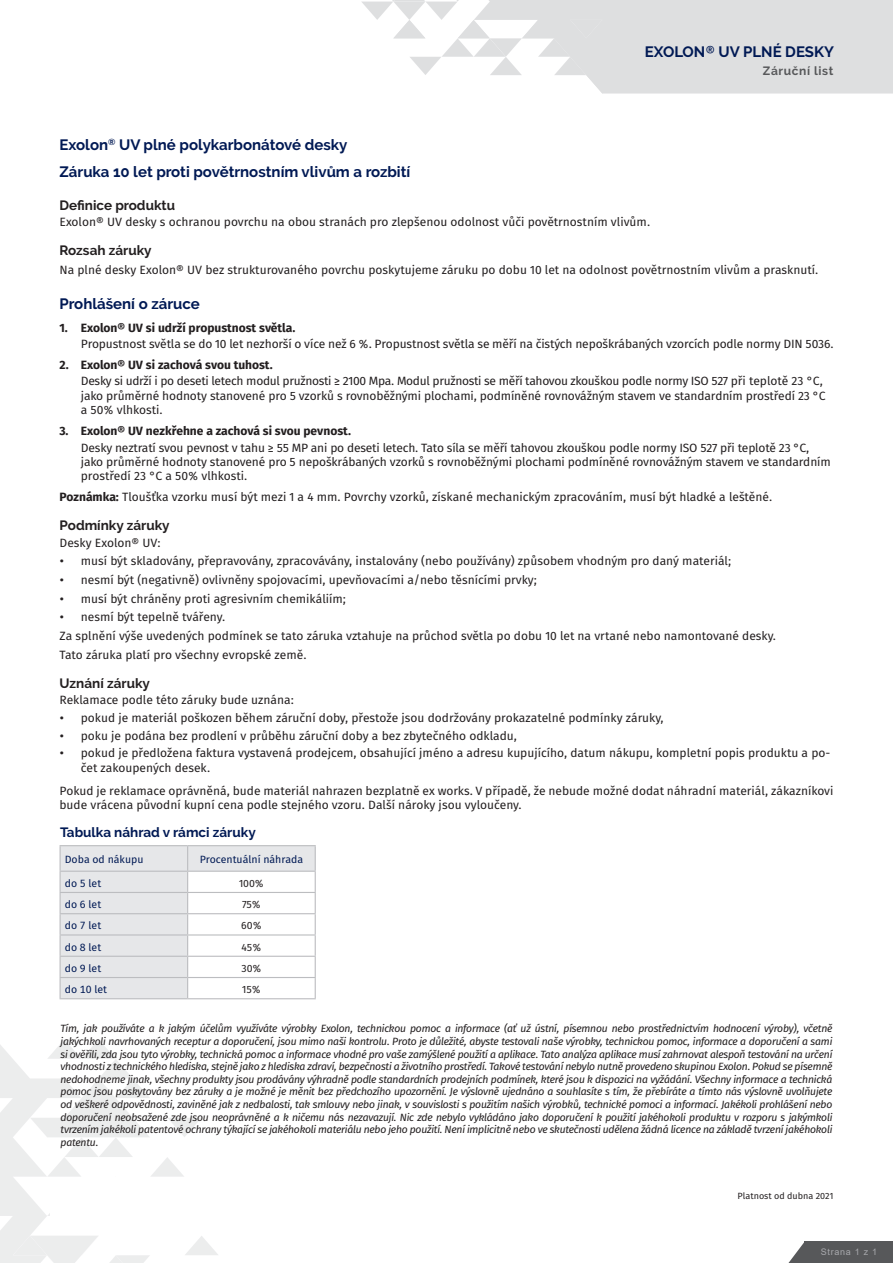
<style>
.page{position:relative;width:893px;height:1263px;background:#fff}
.page>*{position:absolute;margin:0;border:0;box-sizing:border-box;transform-origin:0 0}
.Podnázev_dokumentu{font:700 15px "Raleway";color:#001954}
.Nazev_dokumentu{font:700 15px "Raleway";color:#001954}
.Nadpis_záruční_list{font:700 15px "Raleway";color:#001954}
.Podnadpis_Záruční_list{font:700 13.5px "Raleway";color:#231f20}
.Nadpis_nad_tabulkou_plexi{font:700 13.5px "Raleway";color:#001954}
.text_pod_čísly{font:12px/14.4px "Fira Sans OT";letter-spacing:-.01em;color:#231f20}
.Text_podnadpisu{font:12px "Fira Sans OT";color:#231f20}
.Odstavec_9_mez__před{font:12px/14.4px "Fira Sans OT";color:#231f20}
.Odrážky_podnadpisu{font:12px "Fira Sans OT";color:#231f20}
.t1{font:700 12px "Fira Sans OT";color:#231f20}
.Simulace{font:12px "Fira Sans OT";color:#231f20}
.t2{font:700 12px "Raleway";letter-spacing:.05em;color:#57585a}
.Tato_záruka{font:italic 10.5px/12.6px "Fira Sans OT";letter-spacing:-.025em;color:#231f20;text-align:justify}
.Vlastnosti_výčet{font:10.5px "Fira Sans OT";color:#001954}
.tabulka_plexi{font:10.5px "Fira Sans OT";color:#231f20}
.t3{font:9px "Fira Sans OT";color:#231f20}
.t4{font:9px "Arial";letter-spacing:.08em;color:#a8a9ad}
.s1{font-family:"Fira Sans OT";font-weight:400}
.s2{font-weight:700}
</style>
<div class="page">
<svg style="left:362px;top:0;width:531px;height:94px"></svg>
<svg style="left:788px;top:1241px;width:17px;height:22px"></svg>
<svg style="left:0;top:1040px;width:218px;height:223px"></svg>
<div style="left:805px;top:1241px;width:88px;height:22px;background:#57585a"></div>
<hr style="left:60px;top:845px;width:128px;height:1px;background:#bcbdc0">
<svg style="left:60px;top:846px;width:256px;height:153px"></svg>
<hr style="left:188px;top:845px;width:128px;height:1px;background:#bcbdc0">
<hr style="left:60px;top:871px;width:128px;height:1px;background:#bcbdc0">
<hr style="left:188px;top:871px;width:128px;height:1px;background:#bcbdc0">
<div style="left:50px;top:1178px;width:670px;height:57px;background:#fff"></div>
<h1 class="Podnázev_dokumentu" style="left:645px;top:43px;width:191px">EXOLON<span class="s1">®</span> UV PLNÉ DESKY</h1>
<p class="t2" style="left:763px;top:64px;width:72px">Záruční list</p>
<p class="Nazev_dokumentu" style="left:60px;top:136px;width:289px">Exolon<sup>®</sup> UV plné polykarbonátové desky</p>
<p class="Podnázev_dokumentu" style="left:60px;top:163px;width:352px">Záruka 10 let proti povětrnostním vlivům a rozbití</p>
<p class="Podnadpis_Záruční_list" style="left:60px;top:197px;width:117px">Definice produktu</p>
<p class="Text_podnadpisu" style="left:60px;top:214px;width:592px">Exolon® UV desky s ochranou povrchu na obou stranách pro zlepšenou odolnost vůči povětrnostním vlivům.</p>
<p class="Podnadpis_Záruční_list" style="left:60px;top:243px;width:94px">Rozsah záruky</p>
<p class="Text_podnadpisu" style="left:60px;top:261px;width:760px">Na plné desky Exolon® UV bez strukturovaného povrchu poskytujeme záruku po dobu 10 let na odolnost povětrnostním vlivům a prasknutí.</p>
<p class="Nadpis_záruční_list" style="left:60px;top:295px;width:142px">Prohlášení o záruce</p>
<p class="t1" style="left:60px;top:319px;width:237px">1. Exolon® UV si udrží propustnost světla.</p>
<p class="text_pod_čísly" style="left:81px;top:338px;width:754px">Propustnost světla se do 10 let nezhorší o více než 6 %. Propustnost světla se měří na čistých nepoškrábaných vzorcích podle normy DIN 5036.</p>
<p class="t1" style="left:60px;top:356px;width:215px">2. Exolon® UV si zachová svou tuhost.</p>
<p class="text_pod_čísly" style="left:81px;top:375px;width:746px">Desky si udrží i po deseti letech modul pružnosti ≥ 2100 Mpa. Modul pružnosti se měří tahovou zkouškou podle normy ISO 527 při teplotě 23 °C, jako průměrné hodnoty stanovené pro 5 vzorků s rovnoběžnými plochami, podmíněné rovnovážným stavem ve standardním prostředí 23 °C a 50% vlhkosti.</p>
<p class="t1" style="left:60px;top:422px;width:293px">3. Exolon® UV nezkřehne a zachová si svou pevnost.</p>
<p class="text_pod_čísly" style="left:81px;top:441px;width:752px">Desky neztratí svou pevnost v tahu ≥ 55 MP ani po deseti letech. Tato síla se měří tahovou zkouškou podle normy ISO 527 při teplotě 23 °C, jako průměrné hodnoty stanovené pro 5 nepoškrábaných vzorků s rovnoběžnými plochami podmíněné rovnovážným stavem ve standardním prostředí 23 °C a 50% vlhkosti.</p>
<p class="Simulace" style="left:60px;top:489px;width:714px"><span class="s2">Poznámka:</span> Tloušťka vzorku musí být mezi 1 a 4 mm. Povrchy vzorků, získané mechanickým zpracováním, musí být hladké a leštěné.</p>
<p class="Podnadpis_Záruční_list" style="left:60px;top:518px;width:112px">Podmínky záruky</p>
<p class="text_pod_čísly" style="left:60px;top:536px;width:102px">Desky Exolon® UV:</p>
<p class="text_pod_čísly" style="left:60px;top:555px;width:673px">• musí být skladovány, přepravovány, zpracovávány, instalovány (nebo používány) způsobem vhodným pro daný materiál;</p>
<p class="text_pod_čísly" style="left:60px;top:573px;width:479px">• nesmí být (negativně) ovlivněny spojovacími, upevňovacími a/nebo těsnícími prvky;</p>
<p class="text_pod_čísly" style="left:60px;top:592px;width:288px">• musí být chráněny proti agresivním chemikáliím;</p>
<p class="text_pod_čísly" style="left:60px;top:611px;width:167px">• nesmí být tepelně tvářeny.</p>
<p class="Odrážky_podnadpisu" style="left:60px;top:627px;width:718px">Za splnění výše uvedených podmínek se tato záruka vztahuje na průchod světla po dobu 10 let na vrtané nebo namontované desky.</p>
<p class="Odrážky_podnadpisu" style="left:60px;top:646px;width:249px">Tato záruka platí pro všechny evropské země.</p>
<p class="Podnadpis_Záruční_list" style="left:60px;top:675px;width:92px">Uznání záruky</p>
<p class="text_pod_čísly" style="left:60px;top:693px;width:236px">Reklamace podle této záruky bude uznána:</p>
<p class="text_pod_čísly" style="left:60px;top:711px;width:606px">• pokud je materiál poškozen během záruční doby, přestože jsou dodržovány prokazatelné podmínky záruky,</p>
<p class="text_pod_čísly" style="left:60px;top:729px;width:459px">• poku je podána bez prodlení v průběhu záruční doby a bez zbytečného odkladu,</p>
<p class="text_pod_čísly" style="left:81px;top:747px;width:751px;text-indent:-21px">• pokud je předložena faktura vystavená prodejcem, obsahující jméno a adresu kupujícího, datum nákupu, kompletní popis produktu a po&shy;čet zakoupených desek.</p>
<p class="Odstavec_9_mez__před" style="left:60px;top:784px;width:775px">Pokud je reklamace oprávněná, bude materiál nahrazen bezplatně ex works. V případě, že nebude možné dodat náhradní materiál, zákazníkovi bude vrácena původní kupní cena podle stejného vzoru. Další nároky jsou vyloučeny.</p>
<p class="Nadpis_nad_tabulkou_plexi" style="left:60px;top:825px;width:197px">Tabulka náhrad v rámci záruky</p>
<p class="Vlastnosti_výčet" style="left:65px;top:852px;width:80px">Doba od nákupu</p>
<p class="Vlastnosti_výčet" style="left:200px;top:852px;width:105px">Procentuální náhrada</p>
<p class="Vlastnosti_výčet" style="left:65px;top:876px;width:38px">do 5 let</p>
<p class="tabulka_plexi" style="left:239px;top:876px;width:26px">100%</p>
<p class="Vlastnosti_výčet" style="left:65px;top:897px;width:38px">do 6 let</p>
<p class="tabulka_plexi" style="left:242px;top:897px;width:20px">75%</p>
<p class="Vlastnosti_výčet" style="left:65px;top:918px;width:38px">do 7 let</p>
<p class="tabulka_plexi" style="left:241px;top:918px;width:22px">60%</p>
<p class="Vlastnosti_výčet" style="left:65px;top:939px;width:38px">do 8 let</p>
<p class="tabulka_plexi" style="left:242px;top:939px;width:21px">45%</p>
<p class="Vlastnosti_výčet" style="left:65px;top:961px;width:38px">do 9 let</p>
<p class="tabulka_plexi" style="left:241px;top:961px;width:22px">30%</p>
<p class="Vlastnosti_výčet" style="left:65px;top:982px;width:44px">do 10 let</p>
<p class="tabulka_plexi" style="left:242px;top:982px;width:20px">15%</p>
<p class="Tato_záruka" style="left:61px;top:1023px;width:773px">Tím, jak používáte a k jakým účelům využíváte výrobky Exolon, technickou pomoc a informace (ať už ústní, písemnou nebo prostřednictvím hodnocení výroby), včetně jakýchkoli navrhovaných receptur a doporučení, jsou mimo naši kontrolu. Proto je důležité, abyste testovali naše výrobky, technickou pomoc, informace a doporučení a sami si ověřili, zda jsou tyto výrobky, technická pomoc a informace vhodné pro vaše zamýšlené použití a aplikace. Tato analýza aplikace musí zahrnovat alespoň testování na určení vhodnosti z technického hlediska, stejně jako z hlediska zdraví, bezpečnosti a životního prostředí. Takové testování nebylo nutně provedeno skupinou Exolon. Pokud se písemně nedohodneme jinak, všechny produkty jsou prodávány výhradně podle standardních prodejních podmínek, které jsou k dispozici na vyžádání. Všechny informace a technická pomoc jsou poskytovány bez záruky a je možné je měnit bez předchozího upozornění. Je výslovně ujednáno a souhlasíte s tím, že přebíráte a tímto nás výslovně uvolňujete od veškeré odpovědnosti, zaviněné jak z nedbalosti, tak smlouvy nebo jinak, v souvislosti s použitím našich výrobků, technické pomoci a informací. Jakékoli prohlášení nebo doporučení neobsažené zde jsou neoprávněné a k ničemu nás nezavazují. Nic zde nebylo vykládáno jako doporučení k použití jakéhokoli produktu v rozporu s jakýmkoli tvrzením jakékoli patentové ochrany týkající se jakéhokoli materiálu nebo jeho použití. Není implicitně nebo ve skutečnosti udělena žádná licence na základě tvrzení jakéhokoli patentu.</p>
<p class="t3" style="left:738px;top:1190px;width:97px">Platnost od dubna 2021</p>
<p class="t4" style="left:821px;top:1246px;width:58px">Strana 1 z 1</p>
</div>
